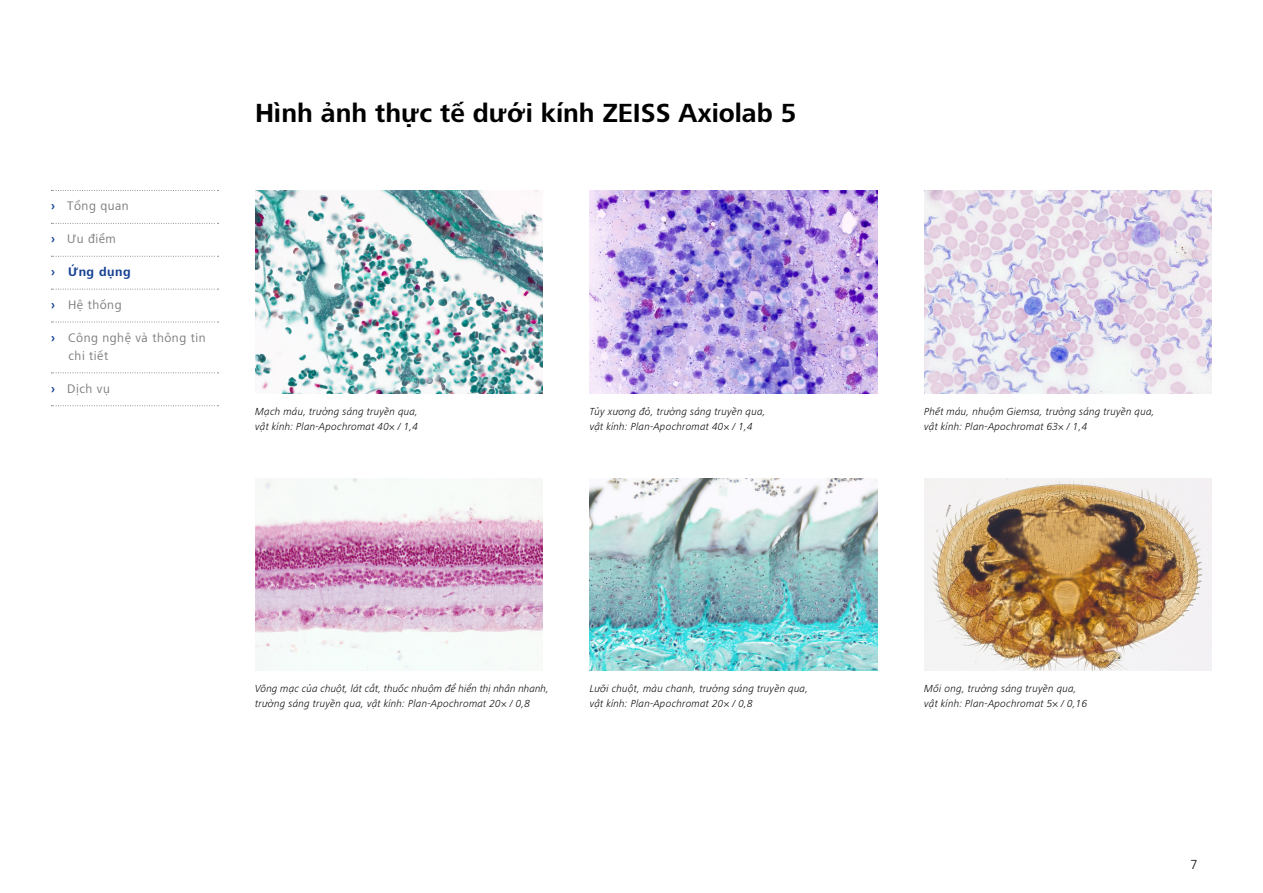
<style>
.page{position:relative;width:1263px;height:893px;background:#fff}
.page>*{position:absolute;margin:0;border:0;box-sizing:border-box;transform-origin:0 0}
.t1{font:700 27px "ZEISS Frutiger Next Viet";color:#000}
.t2{font:300 13.5px "ZEISS Frutiger Next Viet";color:#000}
.t3{font:12.75px/18px "ZEISS Frutiger Next Viet";letter-spacing:.04em;color:#7c7b7b}
.t4{font:700 12.75px "ZEISS Frutiger Next Viet";letter-spacing:.04em;color:#164194}
.t5{font:italic 300 10.5px/15px "ZEISS Frutiger Next Viet";letter-spacing:.02em;color:#000}
.s1{font-weight:700;color:#164194}
.s2{font-style:normal}
</style>
<div class="page">
<img style="left:255px;top:190px;width:288px;height:203px">
<img style="left:255px;top:479px;width:288px;height:191px">
<img style="left:590px;top:190px;width:287px;height:203px">
<img style="left:590px;top:479px;width:287px;height:191px">
<img style="left:924px;top:190px;width:288px;height:203px">
<img style="left:924px;top:479px;width:288px;height:191px">
<svg style="left:51px;top:190px;width:168px;height:1px"></svg>
<svg style="left:51px;top:223px;width:168px;height:1px"></svg>
<svg style="left:51px;top:256px;width:168px;height:1px"></svg>
<svg style="left:51px;top:289px;width:168px;height:1px"></svg>
<svg style="left:51px;top:322px;width:168px;height:1px"></svg>
<svg style="left:51px;top:372px;width:168px;height:1px"></svg>
<svg style="left:51px;top:405px;width:168px;height:1px"></svg>
<p class="t3" style="left:51px;top:197px;width:79px"><span class="s1">›</span> Tổng quan</p>
<p class="t3" style="left:51px;top:229px;width:66px"><span class="s1">›</span> Ưu điểm</p>
<p class="t4" style="left:51px;top:263px;width:81px">› Ứng dụng</p>
<p class="t3" style="left:51px;top:295px;width:72px"><span class="s1">›</span> Hệ thống</p>
<p class="t3" style="left:68px;top:328px;width:139px;text-indent:-17px"><span class="s1">›</span> Công nghệ và thông tin chi tiết</p>
<p class="t3" style="left:51px;top:379px;width:60px"><span class="s1">›</span> Dịch vụ</p>
<h1 class="t1" style="left:255px;top:93px;width:543px">Hình ảnh thực tế dưới kính ZEISS Axiolab 5</h1>
<p class="t5" style="left:255px;top:403px;width:165px">Mạch máu, trường sáng truyền qua, vật kính: Plan-Apochromat 40<span class="s2">×</span> / 1,4</p>
<p class="t5" style="left:590px;top:403px;width:177px">Tủy xương đỏ, trường sáng truyền qua, vật kính: Plan-Apochromat 40<span class="s2">×</span> / 1,4</p>
<p class="t5" style="left:255px;top:680px;width:295px">Võng mạc của chuột, lát cắt, thuốc nhuộm để hiển thị nhân nhanh, trường sáng truyền qua, vật kính: Plan-Apochromat 20<span class="s2">×</span> / 0,8</p>
<p class="t5" style="left:590px;top:680px;width:220px">Lưỡi chuột, màu chanh, trường sáng truyền qua, vật kính: Plan-Apochromat 20<span class="s2">×</span> / 0,8</p>
<p class="t5" style="left:924px;top:403px;width:232px">Phết máu, nhuộm Giemsa, trường sáng truyền qua, vật kính: Plan-Apochromat 63<span class="s2">×</span> / 1,4</p>
<p class="t5" style="left:924px;top:680px;width:165px">Mối ong, trường sáng truyền qua, vật kính: Plan-Apochromat 5<span class="s2">×</span> / 0,16</p>
<p class="t2" style="left:1190px;top:855px;width:9px">7</p>
</div>
